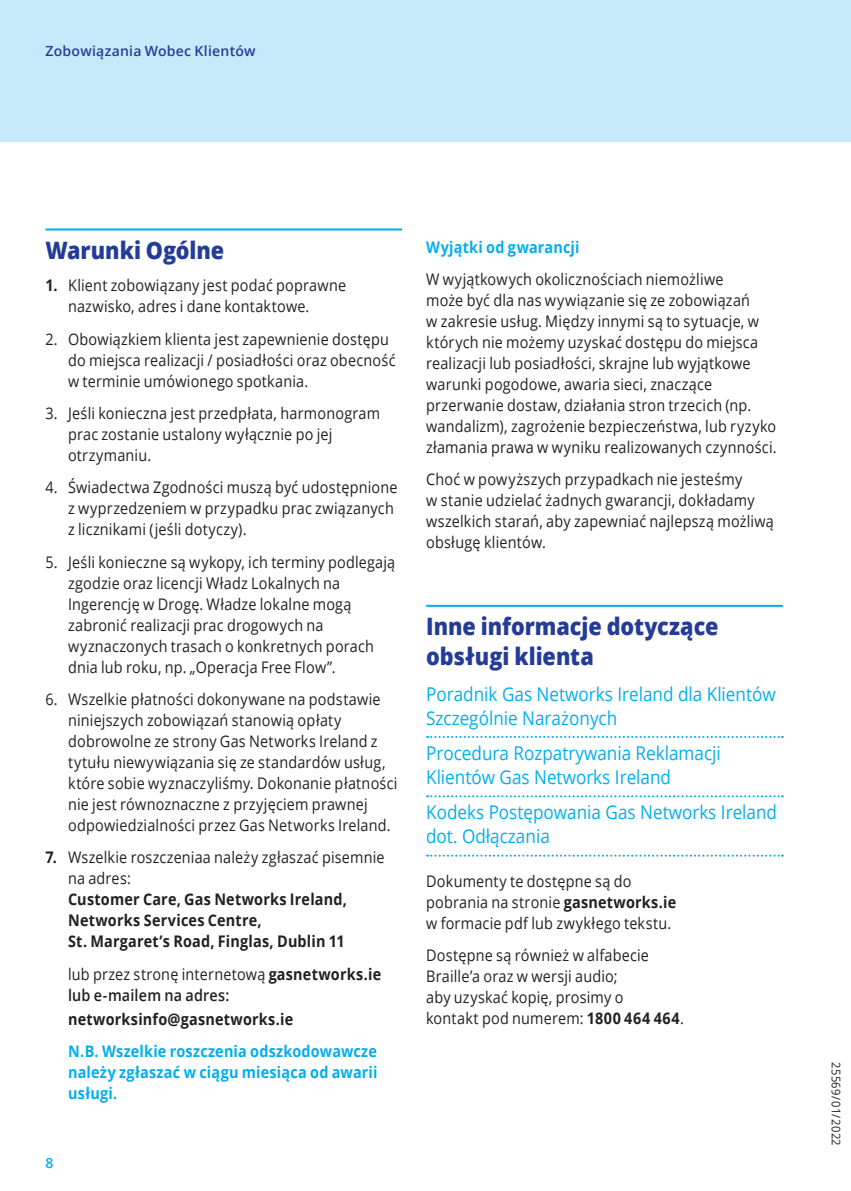
<style>
.page{position:relative;width:851px;height:1191px;background:#fff}
.page>*{position:absolute;margin:0;border:0;box-sizing:border-box;transform-origin:0 0}
.t1{font:800 24px/30px "Open Sans";color:#243c97;scale:.9 1}
.t2{font:19px/24px "Open Sans";color:#00aeef;scale:.9 1}
.t3{font:16px/21px "Open Sans";letter-spacing:.015em;color:#231f20;scale:.9 1}
.t4{font:700 16px/21px "Open Sans";letter-spacing:.015em;color:#231f20;scale:.9 1}
.t5{font:700 16px/21px "Open Sans";letter-spacing:.015em;color:#00aeef;text-align:justify;scale:.9 1}
.t6{font:600 16px "Open Sans";letter-spacing:.01em;color:#231f20;scale:.9 1}
.t7{font:600 14px "Open Sans";letter-spacing:.02em;color:#243c97}
.t8{font:600 14px "Open Sans";color:#00aeef}
.t9{font:12px "Open Sans";letter-spacing:.04em;color:#231f20;scale:.93 1}
.s1{font-weight:700}
.s2{font-weight:400}
</style>
<div class="page">
<svg style="left:427px;top:854px;width:355px;height:2px"></svg>
<svg style="left:427px;top:795px;width:355px;height:2px"></svg>
<svg style="left:427px;top:736px;width:355px;height:2px"></svg>
<hr style="left:426px;top:605px;width:356px;height:2px;background:#00aeef">
<hr style="left:45px;top:228px;width:357px;height:2px;background:#00aeef">
<div style="left:0;top:0;width:850px;height:142px;background:#c6eafa"></div>
<p class="t7" style="left:45px;top:41px;width:212px">Zobowiązania Wobec Klientów</p>
<h4 class="t1" style="left:45px;top:234px;width:200px">Warunki Ogólne</h4>
<p class="t3" style="left:68px;top:274px;width:310px;text-indent:-23px"><span class="s1">1.</span> Klient zobowiązany jest podać poprawne nazwisko, adres i dane kontaktowe.</p>
<p class="t3" style="left:68px;top:328px;width:365px;text-indent:-23px">2. Obowiązkiem klienta jest zapewnienie dostępu do miejsca realizacji / posiadłości oraz obecność w terminie umówionego spotkania.</p>
<p class="t3" style="left:68px;top:402px;width:348px;text-indent:-23px">3. Jeśli konieczna jest przedpłata, harmonogram prac zostanie ustalony wyłącznie po jej otrzymaniu.</p>
<p class="t3" style="left:68px;top:476px;width:367px;text-indent:-23px">4. Świadectwa Zgodności muszą być udostępnione z wyprzedzeniem w przypadku prac związanych z licznikami (jeśli dotyczy).</p>
<p class="t3" style="left:68px;top:551px;width:365px;text-indent:-23px">5. Jeśli konieczne są wykopy, ich terminy podlegają zgodzie oraz licencji Władz Lokalnych na Ingerencję w Drogę. Władze lokalne mogą zabronić realizacji prac drogowych na wyznaczonych trasach o konkretnych porach dnia lub roku, np. „Operacja Free Flow”.</p>
<p class="t3" style="left:68px;top:688px;width:367px;text-indent:-23px">6. Wszelkie płatności dokonywane na podstawie niniejszych zobowiązań stanowią opłaty dobrowolne ze strony Gas Networks Ireland z tytułu niewywiązania się ze standardów usług, które sobie wyznaczyliśmy. Dokonanie płatności nie jest równoznaczne z przyjęciem prawnej odpowiedzialności przez Gas Networks Ireland.</p>
<p class="t4" style="left:68px;top:846px;width:353px;text-indent:-23px">7. <span class="s2">Wszelkie roszczeniaa należy zgłaszać pisemnie na adres:<br></span>Customer Care, Gas Networks Ireland, Networks Services Centre,<br>St. Margaret’s Road, Finglas, Dublin 11</p>
<p class="t3" style="left:68px;top:963px;width:349px">lub przez stronę internetową <span class="s1">gasnetworks.ie</span></p>
<p class="t6" style="left:68px;top:984px;width:181px">lub e-mailem na adres:</p>
<p class="t4" style="left:68px;top:1008px;width:252px">networksinfo@gasnetworks.ie</p>
<p class="t5" style="left:68px;top:1040px;width:345px">N.B. Wszelkie roszczenia odszkodowawcze należy zgłaszać w ciągu miesiąca od awarii usługi.</p>
<p class="t8" style="left:45px;top:1153px;width:9px">8</p>
<p class="t5" style="left:426px;top:236px;width:172px">Wyjątki od gwarancji</p>
<p class="t3" style="left:426px;top:268px;width:391px">W wyjątkowych okolicznościach niemożliwe<br>może być dla nas wywiązanie się ze zobowiązań<br>w zakresie usług. Między innymi są to sytuacje, w których nie możemy uzyskać dostępu do miejsca realizacji lub posiadłości, skrajne lub wyjątkowe warunki pogodowe, awaria sieci, znaczące przerwanie dostaw, działania stron trzecich (np. wandalizm), zagrożenie bezpieczeństwa, lub ryzyko złamania prawa w wyniku realizowanych czynności.</p>
<p class="t3" style="left:426px;top:469px;width:388px">Choć w powyższych przypadkach nie jesteśmy<br>w stanie udzielać żadnych gwarancji, dokładamy wszelkich starań, aby zapewniać najlepszą możliwą obsługę klientów.</p>
<h4 class="t1" style="left:426px;top:610px;width:326px">Inne informacje dotyczące obsługi klienta</h4>
<p class="t2" style="left:426px;top:681px;width:390px">Poradnik Gas Networks Ireland dla Klientów<br>Szczególnie Narażonych</p>
<p class="t2" style="left:426px;top:740px;width:329px">Procedura Rozpatrywania Reklamacji<br>Klientów Gas Networks Ireland</p>
<p class="t2" style="left:426px;top:800px;width:391px">Kodeks Postępowania Gas Networks Ireland dot. Odłączania</p>
<p class="t3" style="left:426px;top:870px;width:279px">Dokumenty te dostępne są do pobrania na stronie <span class="s1">gasnetworks.ie </span>w formacie pdf lub zwykłego tekstu.</p>
<p class="t3" style="left:426px;top:944px;width:288px">Dostępne są również w alfabecie<br>Braille’a oraz w wersji audio;<br>aby uzyskać kopię, prosimy o<br>kontakt pod numerem: <span class="s1">1800 464 464</span>.</p>
<p class="t9" style="left:844px;top:1062px;width:92px;rotate:90deg">25569/01/2022</p>
</div>
